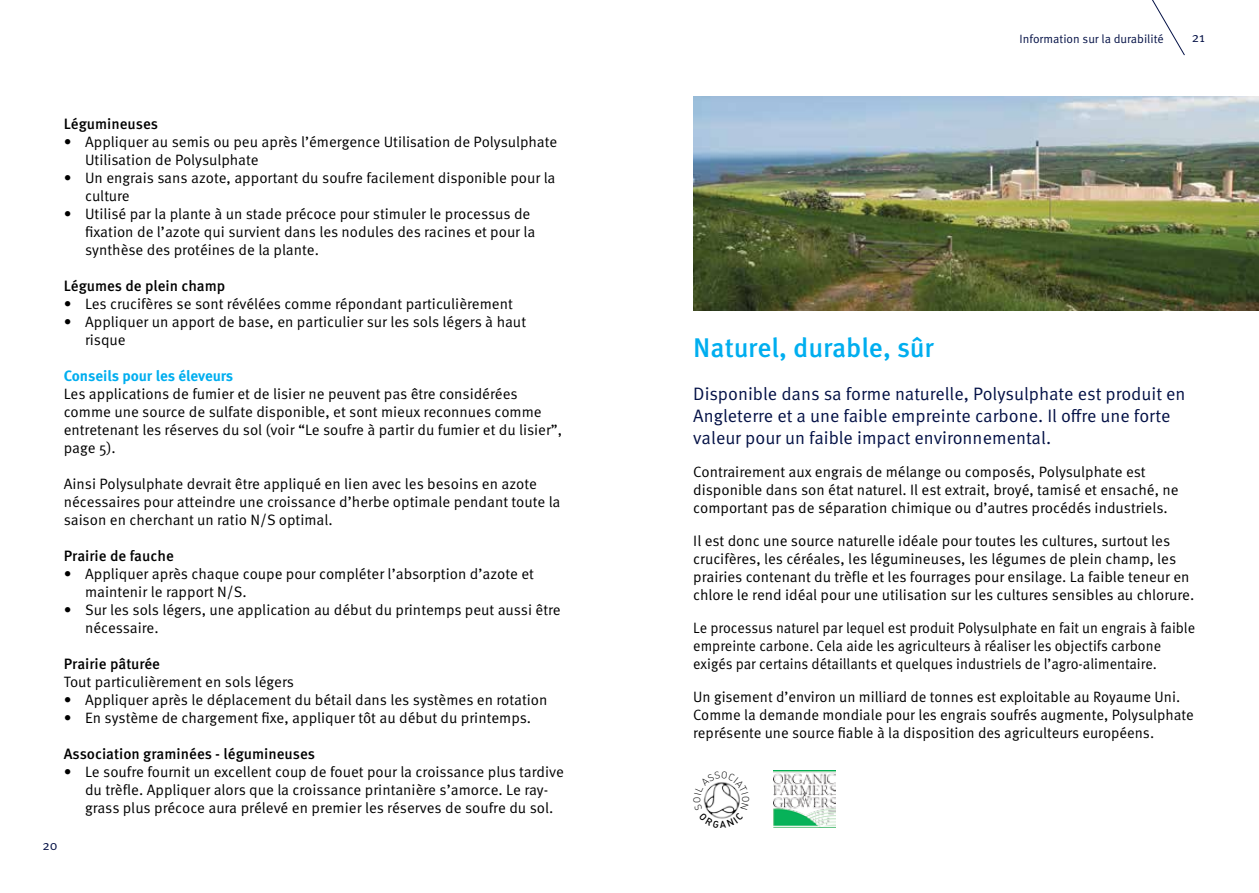
<style>
.page{position:relative;width:1259px;height:893px;background:#fff}
.page>*{position:absolute;margin:0;border:0;box-sizing:border-box;transform-origin:0 0}
.t1{font:500 27px "Meta OT";letter-spacing:-.01em;color:#00aeef}
.t2{font:18px/21.6px "Meta OT Norm";color:#041146}
.t3{font:15px/18px "Meta OT Norm";color:#000}
.t4{font:15px/18px "Meta OT Norm";color:#000;scale:.95 1}
.t5{font:500 15px "Meta OT";color:#000}
.t6{font:700 15px "Meta OT";color:#00aeef}
.t7{font:13.5px "Meta OT Norm";color:#041146}
.t8{font:12px "Meta OT Norm";color:#041146}
</style>
<div class="page">
<svg style="left:1152px;top:0;width:33px;height:56px"></svg>
<img style="left:693px;top:96px;width:566px;height:215px">
<img style="left:773px;top:771px;width:62px;height:57px">
<svg style="left:703px;top:782px;width:37px;height:37px"></svg>
<p class="t5" style="left:64px;top:115px;width:96px">Légumineuses</p>
<p class="t3" style="left:85px;top:133px;width:474px;text-indent:-21px">• Appliquer au semis ou peu après l’émergence Utilisation de Polysulphate<br>Utilisation de Polysulphate</p>
<p class="t3" style="left:85px;top:169px;width:472px;text-indent:-21px">• Un engrais sans azote, apportant du soufre facilement disponible pour la culture</p>
<p class="t3" style="left:85px;top:205px;width:452px;text-indent:-21px">• Utilisé par la plante à un stade précoce pour stimuler le processus de fixation de l’azote qui survient dans les nodules des racines et pour la synthèse des protéines de la plante.</p>
<p class="t5" style="left:64px;top:277px;width:163px">Légumes de plein champ</p>
<p class="t3" style="left:64px;top:295px;width:450px">• Les crucifères se sont révélées comme répondant particulièrement</p>
<p class="t3" style="left:85px;top:313px;width:442px;text-indent:-21px">• Appliquer un apport de base, en particulier sur les sols légers à haut risque</p>
<p class="t6" style="left:64px;top:366px;width:171px">Conseils pour les éleveurs</p>
<p class="t3" style="left:64px;top:385px;width:500px">Les applications de fumier et de lisier ne peuvent pas être considérées comme une source de sulfate disponible, et sont mieux reconnues comme entretenant les réserves du sol (voir “Le soufre à partir du fumier et du lisier”, page 5).</p>
<p class="t3" style="left:64px;top:475px;width:498px">Ainsi Polysulphate devrait être appliqué en lien avec les besoins en azote nécessaires pour atteindre une croissance d’herbe optimale pendant toute la saison en cherchant un ratio N/S optimal.</p>
<p class="t5" style="left:64px;top:547px;width:112px">Prairie de fauche</p>
<p class="t3" style="left:85px;top:565px;width:450px;text-indent:-21px">• Appliquer après chaque coupe pour compléter l’absorption d’azote et maintenir le rapport N/S.</p>
<p class="t3" style="left:85px;top:601px;width:477px;text-indent:-21px">• Sur les sols légers, une application au début du printemps peut aussi être nécessaire.</p>
<p class="t5" style="left:64px;top:655px;width:98px">Prairie pâturée</p>
<p class="t3" style="left:64px;top:673px;width:232px">Tout particulièrement en sols légers</p>
<p class="t3" style="left:64px;top:691px;width:485px">• Appliquer après le déplacement du bétail dans les systèmes en rotation</p>
<p class="t3" style="left:64px;top:709px;width:469px">• En système de chargement fixe, appliquer tôt au début du printemps.</p>
<p class="t5" style="left:64px;top:745px;width:253px">Association graminées - légumineuses</p>
<p class="t3" style="left:85px;top:763px;width:480px;text-indent:-21px">• Le soufre fournit un excellent coup de fouet pour la croissance plus tardive du trèfle. Appliquer alors que la croissance printanière s’amorce. Le ray&shy;grass plus précoce aura prélevé en premier les réserves de soufre du sol.</p>
<p class="t7" style="left:43px;top:838px;width:17px">20</p>
<p class="t8" style="left:1019px;top:31px;width:146px">Information sur la durabilité</p>
<p class="t7" style="left:1191px;top:30px;width:15px">21</p>
<h1 class="t1" style="left:693px;top:331px;width:242px">Naturel, durable, sûr</h1>
<p class="t2" style="left:693px;top:383px;width:494px">Disponible dans sa forme naturelle, Polysulphate est produit en<br>Angleterre et a une faible empreinte carbone. Il offre une forte valeur pour un faible impact environnemental.</p>
<p class="t3" style="left:693px;top:462px;width:487px">Contrairement aux engrais de mélange ou composés, Polysulphate est disponible dans son état naturel. Il est extrait, broyé, tamisé et ensaché, ne comportant pas de séparation chimique ou d’autres procédés industriels.</p>
<p class="t3" style="left:693px;top:531px;width:502px">Il est donc une source naturelle idéale pour toutes les cultures, surtout les crucifères, les céréales, les légumineuses, les légumes de plein champ, les prairies contenant du trèfle et les fourrages pour ensilage. La faible teneur en chlore le rend idéal pour une utilisation sur les cultures sensibles au chlorure.</p>
<p class="t4" style="left:693px;top:618px;width:530px">Le processus naturel par lequel est produit Polysulphate en fait un engrais à faible empreinte carbone. Cela aide les agriculteurs à réaliser les objectifs carbone exigés par certains détaillants et quelques industriels de l’agro-alimentaire.</p>
<p class="t3" style="left:693px;top:687px;width:502px">Un gisement d’environ un milliard de tonnes est exploitable au Royaume Uni.<br>Comme la demande mondiale pour les engrais soufrés augmente, Polysulphate représente une source fiable à la disposition des agriculteurs européens.</p>
</div>
